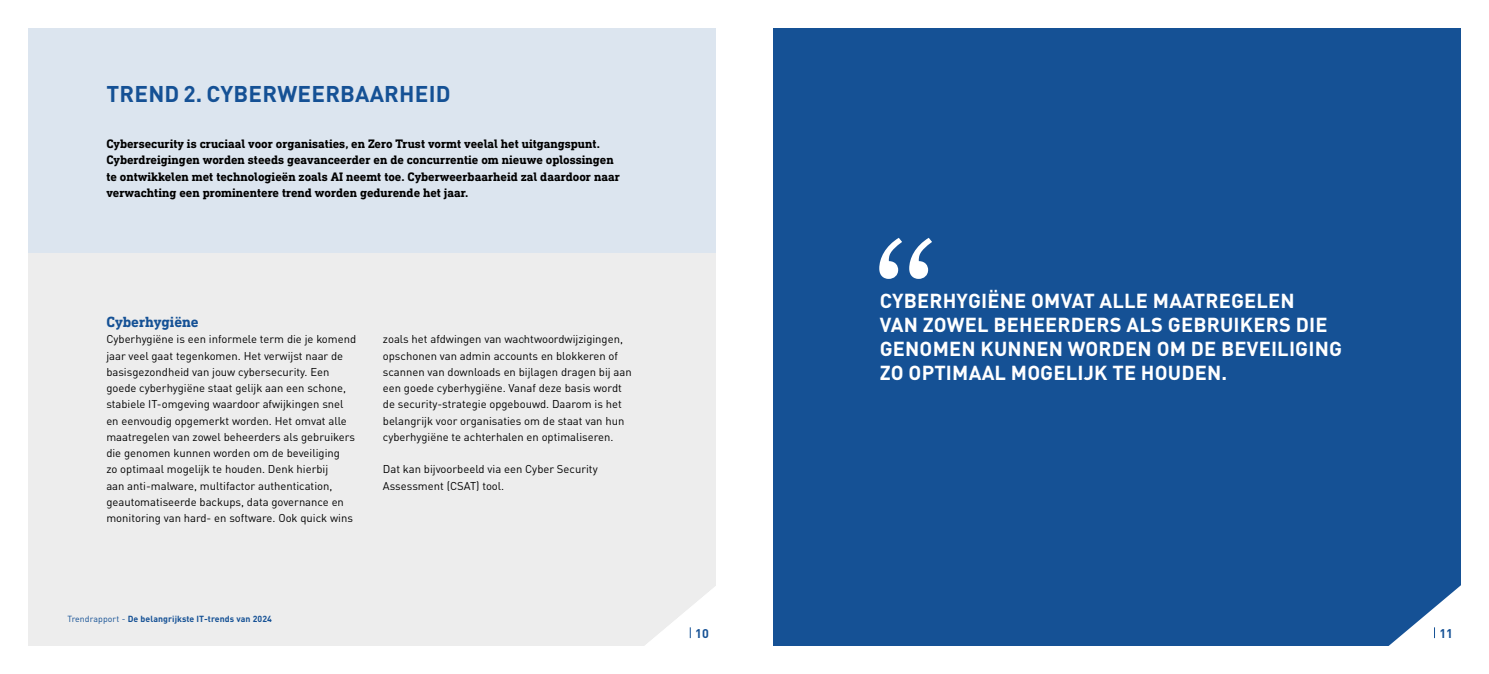
<style>
.page{position:relative;width:1489px;height:674px;background:#fff}
.page>*{position:absolute;margin:0;border:0;box-sizing:border-box;transform-origin:0 0}
.t1{font:700 22.5px "Bechtle DIN";letter-spacing:.01em;color:#155195}
.t2{font:700 20px/24px "Bechtle DIN";letter-spacing:.01em;color:#fff}
.t3{font:700 15px "DIN Next Slab Pro";color:#155195}
.t4{font:700 12.5px/16.2px "DIN Next Slab Pro";color:#000}
.t5{font:700 12.5px "Bechtle DIN";color:#155195}
.t6{font:11.25px/16.2px "Bechtle DIN";color:#000}
.t7{font:700 8.75px "Bechtle DIN";letter-spacing:.01em;color:#155195}
.s1{font-weight:400}
</style>
<div class="page">
<div style="left:28px;top:28px;width:688px;height:617px;background:#ededed"></div>
<div style="left:28px;top:28px;width:688px;height:225px;background:#dce5ef"></div>
<div style="left:772px;top:28px;width:688px;height:617px;background:#155195"></div>
<svg style="left:879px;top:238px;width:53px;height:41px"></svg>
<svg style="left:1282px;top:521px;width:179px;height:125px"></svg>
<svg style="left:538px;top:586px;width:178px;height:60px"></svg>
<h1 class="t1" style="left:106px;top:75px;width:345px">TREND 2. CYBERWEERBAARHEID</h1>
<p class="t4" style="left:106px;top:136px;width:515px">Cybersecurity is cruciaal voor organisaties, en Zero Trust vormt veelal het uitgangspunt.<br>Cyberdreigingen worden steeds geavanceerder en de concurrentie om nieuwe oplossingen te ontwikkelen met technologieën zoals AI neemt toe. Cyberweerbaarheid zal daardoor naar verwachting een prominentere trend worden gedurende het jaar.</p>
<h3 class="t3" style="left:106px;top:313px;width:94px">Cyberhygiëne</h3>
<p class="t6" style="left:106px;top:330px;width:251px">Cyberhygiëne is een informele term die je komend jaar veel gaat tegenkomen. Het verwijst naar de basisgezondheid van jouw cybersecurity. Een goede cyberhygiëne staat gelijk aan een schone, stabiele IT-omgeving waardoor afwijkingen snel en eenvoudig opgemerkt worden. Het omvat alle maatregelen van zowel beheerders als gebruikers die genomen kunnen worden om de beveiliging<br>zo optimaal mogelijk te houden. Denk hierbij<br>aan anti-malware, multifactor authentication, geautomatiseerde backups, data governance en monitoring van hard- en software. Ook quick wins</p>
<p class="t6" style="left:383px;top:330px;width:250px">zoals het afdwingen van wachtwoordwijzigingen, opschonen van admin accounts en blokkeren of scannen van downloads en bijlagen dragen bij aan een goede cyberhygiëne. Vanaf deze basis wordt de security-strategie opgebouwd. Daarom is het belangrijk voor organisaties om de staat van hun cyberhygiëne te achterhalen en optimaliseren.</p>
<p class="t6" style="left:383px;top:460px;width:216px">Dat kan bijvoorbeeld via een Cyber Security<br>Assessment (CSAT) tool.</p>
<p class="t7" style="left:67px;top:610px;width:206px"><span class="s1">Trendrapport -</span> De belangrijkste IT-trends van 2024</p>
<p class="t5" style="left:695px;top:622px;width:15px">10</p>
<h2 class="t2" style="left:879px;top:286px;width:464px">CYBERHYGIËNE OMVAT ALLE MAATREGELEN<br>VAN ZOWEL BEHEERDERS ALS GEBRUIKERS DIE GENOMEN KUNNEN WORDEN OM DE BEVEILIGING ZO OPTIMAAL MOGELIJK TE HOUDEN.</h2>
<p class="t5" style="left:1439px;top:622px;width:15px">11</p>
</div>
